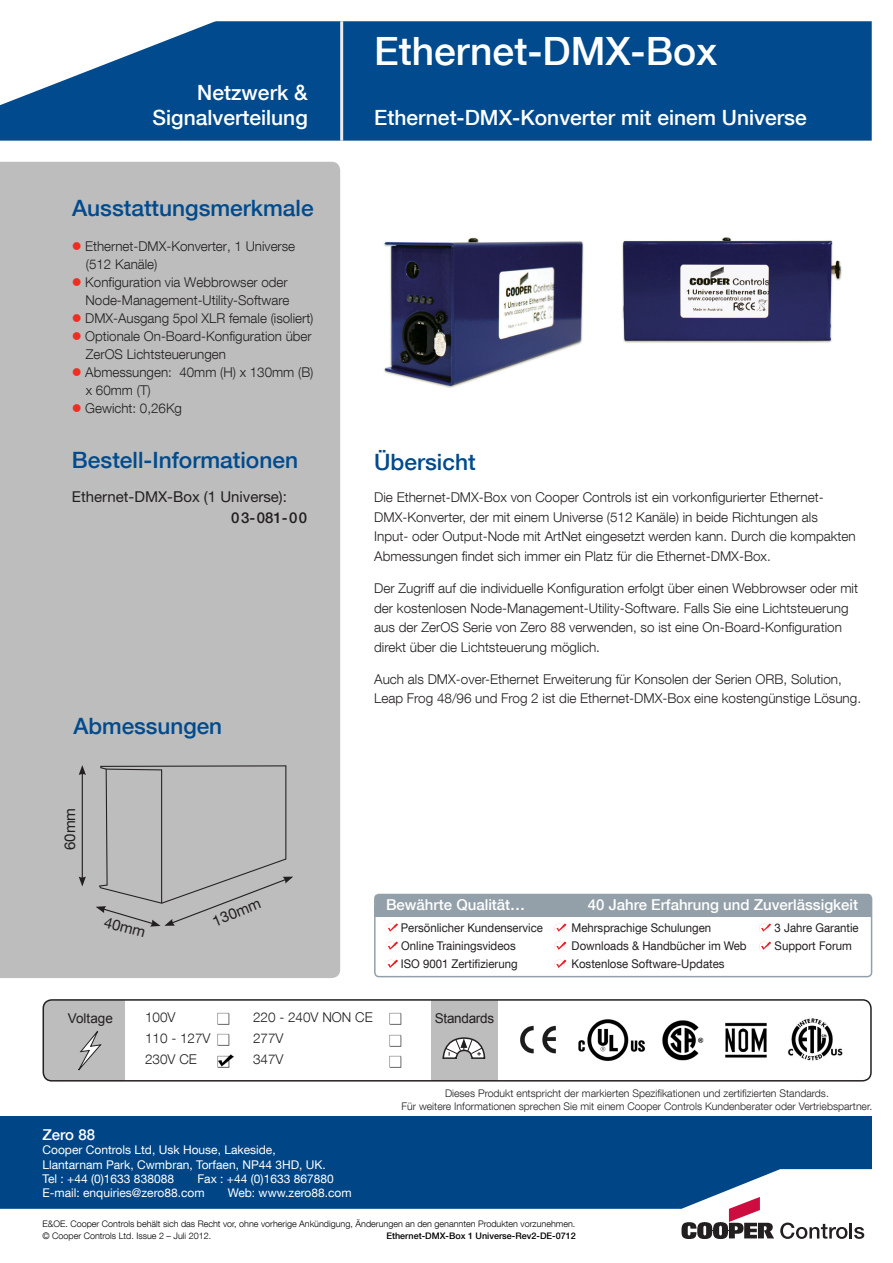
<style>
.page{position:relative;width:893px;height:1263px;background:#fff}
.page>*{position:absolute;margin:0;border:0;box-sizing:border-box;transform-origin:0 0}
.t1{font:500 39px "Helvetica Neue LT Com";color:#fff}
.t2{font:500 22.5px "Helvetica Neue LT Com";color:#004a8d}
.t3{font:500 21px/25.2px "Helvetica Neue LT Com";color:#fff;text-align:right}
.t4{font:500 15px "Helvetica Neue LT Com";color:#fff}
.t5{font:15px/21px "Helvetica Neue";color:#231f20}
.t6{font:15px "Helvetica Neue LT Com";color:#231f20}
.t7{font:300 13.5px/19.5px "Helvetica Neue LT Com";color:#231f20}
.t8{font:13.5px "Arial";letter-spacing:-.02em;color:#231f20}
.t9{font:13.5px "Arial";color:#231f20}
.t10{font:12px "Helvetica Neue LT Com";color:#231f20;scale:.95 1}
.t11{font:12px "Helvetica Neue LT Com";color:#fff}
.t12{font:300 10.5px/12.6px "Helvetica Neue LT Com";color:#231f20;text-align:center}
.t13{font:300 9px/12px "Helvetica Neue LT Com";color:#000}
.t14{font:500 9px "Helvetica Neue LT Com";color:#000}
.s1{color:#ee2e22}
.s2{font-weight:500}
</style>
<div class="page">
<div style="left:0;top:1116px;width:872px;height:94px;background:#004687"></div>
<div style="left:0;top:21px;width:872px;height:120px;background:#004a8d"></div>
<hr style="left:340px;top:21px;width:3px;height:120px;background:#ececec">
<svg style="left:0;top:21px;width:252px;height:84px"></svg>
<div style="left:0;top:162px;width:340px;height:816px;background:#bcbdbc"></div>
<svg style="left:0;top:1169px;width:872px;height:68px"></svg>
<svg style="left:681px;top:1197px;width:93px;height:42px"></svg>
<svg style="left:780px;top:1222px;width:84px;height:17px"></svg>
<img style="left:622px;top:237px;width:220px;height:106px">
<img style="left:383px;top:237px;width:201px;height:151px">
<div style="left:58px;top:1000px;width:66px;height:81px;background:#bcbdbc"></div>
<div style="left:43px;top:1000px;width:66px;height:81px;background:#bcbdbc;border-radius:9px"></div>
<div style="left:431px;top:1000px;width:66px;height:80px;background:#bcbdbc"></div>
<div style="left:43px;top:999px;width:829px;height:82px;border:2px solid #231f20;border-radius:9px"></div>
<svg style="left:442px;top:1037px;width:44px;height:22px"></svg>
<svg style="left:78px;top:1031px;width:24px;height:40px"></svg>
<img style="left:788px;top:1018px;width:55px;height:43px">
<img style="left:662px;top:1020px;width:41px;height:41px">
<img style="left:725px;top:1022px;width:42px;height:36px">
<img style="left:520px;top:1025px;width:36px;height:28px">
<img style="left:578px;top:1019px;width:68px;height:42px">
<img style="left:218px;top:1012px;width:12px;height:12px">
<img style="left:218px;top:1033px;width:12px;height:12px">
<img style="left:218px;top:1054px;width:16px;height:14px">
<img style="left:390px;top:1012px;width:12px;height:13px">
<img style="left:390px;top:1034px;width:12px;height:12px">
<img style="left:390px;top:1055px;width:12px;height:12px">
<hr style="left:82px;top:773px;width:1px;height:106px;background:#231f20">
<svg style="left:79px;top:765px;width:7px;height:10px"></svg>
<svg style="left:79px;top:876px;width:7px;height:10px"></svg>
<div style="left:96px;top:765px;width:197px;height:161px;background:#bcbdbc"></div>
<div style="left:374px;top:894px;width:498px;height:16px;background:#94a0a9;border-radius:4px"></div>
<div style="left:374px;top:893px;width:499px;height:18px;border:2px solid #fff;border-radius:4px"></div>
<div style="left:375px;top:906px;width:497px;height:10px;background:#94a0a9"></div>
<div style="left:374px;top:894px;width:498px;height:83px;border:2px solid #94a0a9;border-radius:4px"></div>
<svg style="left:386px;top:923px;width:10px;height:9px"></svg>
<svg style="left:386px;top:941px;width:10px;height:11px"></svg>
<svg style="left:554px;top:923px;width:10px;height:10px"></svg>
<svg style="left:759px;top:923px;width:10px;height:9px"></svg>
<svg style="left:759px;top:941px;width:10px;height:11px"></svg>
<svg style="left:554px;top:960px;width:10px;height:10px"></svg>
<svg style="left:386px;top:960px;width:10px;height:10px"></svg>
<svg style="left:554px;top:941px;width:10px;height:11px"></svg>
<p class="t3" style="left:153px;top:80px;width:157px">Netzwerk &amp;<br>Signalverteilung</p>
<p class="t2" style="left:72px;top:195px;width:243px">Ausstattungsmerkmale</p>
<p class="t7" style="left:86px;top:237px;width:211px;line-height:18px;text-indent:-14px"><span class="s1">●</span> Ethernet-DMX-Konverter, 1 Universe (512 Kanäle)</p>
<p class="t7" style="left:72px;top:273px;width:219px;line-height:18px;text-align:right"><span class="s1">●</span> Konfiguration via Webbrowser oder<br>Node-Management-Utility-Software</p>
<p class="t7" style="left:72px;top:308px;width:243px"><span class="s1">●</span> DMX-Ausgang 5pol XLR female (isoliert)</p>
<p class="t7" style="left:86px;top:327px;width:227px;line-height:18px;text-indent:-14px"><span class="s1">●</span> Optionale On-Board-Konfiguration über<br>ZerOS Lichtsteuerungen</p>
<p class="t7" style="left:86px;top:363px;width:229px;line-height:18px;text-indent:-14px"><span class="s1">●</span> Abmessungen: 40mm (H) x 130mm (B) x 60mm (T)</p>
<p class="t7" style="left:72px;top:398px;width:112px"><span class="s1">●</span> Gewicht: 0,26Kg</p>
<p class="t2" style="left:72px;top:447px;width:228px">Bestell-Informationen</p>
<p class="t5" style="left:231px;top:486px;width:78px;text-indent:-159px">Ethernet-DMX-Box (1 Universe):<br><span class="s2">03-081-00</span></p>
<p class="t2" style="left:73px;top:713px;width:150px">Abmessungen</p>
<p class="t6" style="left:61px;top:850px;width:44px;rotate:-90deg">60mm</p>
<p class="t1" style="left:374px;top:28px;width:345px">Ethernet-DMX-Box</p>
<p class="t3" style="left:374px;top:105px;width:434px">Ethernet-DMX-Konverter mit einem Universe</p>
<p class="t2" style="left:374px;top:448px;width:103px">Übersicht</p>
<p class="t7" style="left:374px;top:487px;width:483px">Die Ethernet-DMX-Box von Cooper Controls ist ein vorkonfigurierter Ethernet-DMX-Konverter, der mit einem Universe (512 Kanäle) in beide Richtungen als<br>Input- oder Output-Node mit ArtNet eingesetzt werden kann. Durch die kompakten Abmessungen findet sich immer ein Platz für die Ethernet-DMX-Box.</p>
<p class="t7" style="left:374px;top:578px;width:485px">Der Zugriff auf die individuelle Konfiguration erfolgt über einen Webbrowser oder mit der kostenlosen Node-Management-Utility-Software. Falls Sie eine Lichtsteuerung aus der ZerOS Serie von Zero 88 verwenden, so ist eine On-Board-Konfiguration direkt über die Lichtsteuerung möglich.</p>
<p class="t7" style="left:374px;top:669px;width:488px">Auch als DMX-over-Ethernet Erweiterung für Konsolen der Serien ORB, Solution,<br>Leap Frog 48/96 und Frog 2 ist die Ethernet-DMX-Box eine kostengünstige Lösung.</p>
<p class="t6" style="left:107px;top:912px;width:44px;rotate:15deg">40mm</p>
<p class="t6" style="left:210px;top:913px;width:52px;rotate:-22deg">130mm</p>
<p class="t4" style="left:386px;top:896px;width:141px">Bewährte Qualität…</p>
<p class="t4" style="left:588px;top:896px;width:272px">40 Jahre Erfahrung und Zuverlässigkeit</p>
<p class="t10" style="left:401px;top:920px;width:151px">Persönlicher Kundenservice</p>
<p class="t10" style="left:571px;top:920px;width:149px">Mehrsprachige Schulungen</p>
<p class="t10" style="left:775px;top:920px;width:90px">3 Jahre Garantie</p>
<p class="t10" style="left:401px;top:938px;width:122px">Online Trainingsvideos</p>
<p class="t10" style="left:572px;top:938px;width:186px">Downloads &amp; Handbücher im Web</p>
<p class="t10" style="left:775px;top:938px;width:83px">Support Forum</p>
<p class="t10" style="left:401px;top:956px;width:124px">ISO 9001 Zertifizierung</p>
<p class="t10" style="left:571px;top:956px;width:163px">Kostenlose Software-Updates</p>
<p class="t9" style="left:68px;top:1010px;width:47px">Voltage</p>
<p class="t7" style="left:145px;top:1007px;width:32px">100V</p>
<p class="t7" style="left:253px;top:1007px;width:121px">220 - 240V NON CE</p>
<p class="t8" style="left:435px;top:1010px;width:61px">Standards</p>
<p class="t7" style="left:145px;top:1028px;width:67px">110 - 127V</p>
<p class="t7" style="left:253px;top:1028px;width:32px">277V</p>
<p class="t7" style="left:145px;top:1049px;width:53px">230V CE</p>
<p class="t7" style="left:253px;top:1049px;width:32px">347V</p>
<p class="t4" style="left:43px;top:1125px;width:54px">Zero 88</p>
<p class="t11" style="left:43px;top:1142px;width:235px">Cooper Controls Ltd, Usk House, Lakeside,</p>
<p class="t11" style="left:43px;top:1157px;width:285px">Llantarnam Park, Cwmbran, Torfaen, NP44 3HD, UK.</p>
<p class="t11" style="left:43px;top:1171px;width:133px">Tel : +44 (0)1633 838088</p>
<p class="t11" style="left:197px;top:1171px;width:138px">Fax : +44 (0)1633 867880</p>
<p class="t11" style="left:43px;top:1186px;width:164px">E-mail: enquiries@zero88.com</p>
<p class="t11" style="left:228px;top:1186px;width:125px">Web: www.zero88.com</p>
<p class="t12" style="left:402px;top:1087px;width:472px">Dieses Produkt entspricht der markierten Spezifikationen und zertifizierten Standards.<br>Für weitere Informationen sprechen Sie mit einem Cooper Controls Kundenberater oder Vertriebspartner.</p>
<p class="t13" style="left:43px;top:1218px;width:534px">E&amp;OE. Cooper Controls behält sich das Recht vor, ohne vorherige Ankündigung, Änderungen an den genannten Produkten vorzunehmen. © Cooper Controls Ltd. Issue 2 – Juli 2012.</p>
<p class="t14" style="left:386px;top:1230px;width:191px">Ethernet-DMX-Box 1 Universe-Rev2-DE-0712</p>
</div>
